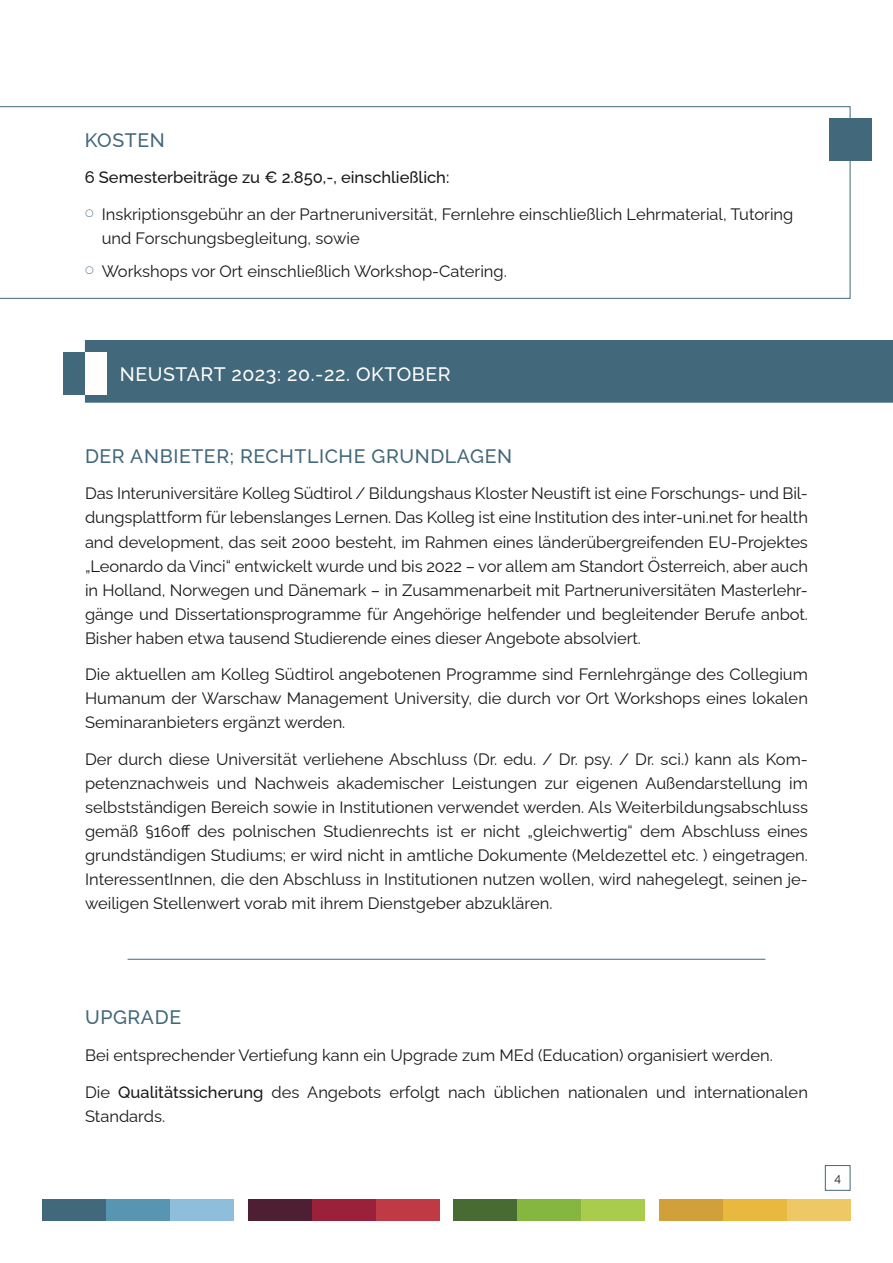
<style>
.page{position:relative;width:893px;height:1263px;background:#fff}
.page>*{position:absolute;margin:0;border:0;box-sizing:border-box;transform-origin:0 0}
.t1{font:500 19.5px "Raleway";letter-spacing:.03em;color:#42687b}
.t2{font:500 19.5px "Raleway";letter-spacing:.03em;color:#fffefd}
.t3{font:16.5px/24px "Raleway";color:#1a1818;text-align:justify}
.t4{font:500 16.5px "Raleway";color:#1a1818}
.t5{font:12px "Raleway";color:#1a1818}
.s1{font-weight:500}
</style>
<div class="page">
<div style="left:248px;top:1199px;width:64px;height:21px;background:#4e1e32"></div>
<div style="left:312px;top:1199px;width:64px;height:21px;background:#9b213b"></div>
<div style="left:376px;top:1199px;width:63px;height:21px;background:#bf3a44"></div>
<div style="left:659px;top:1199px;width:64px;height:21px;background:#d1a03a"></div>
<div style="left:723px;top:1199px;width:64px;height:21px;background:#e9b93f"></div>
<div style="left:787px;top:1199px;width:63px;height:21px;background:#eec865"></div>
<div style="left:454px;top:1199px;width:63px;height:21px;background:#476b32"></div>
<div style="left:517px;top:1199px;width:64px;height:21px;background:#85b63f"></div>
<div style="left:581px;top:1199px;width:64px;height:21px;background:#aacc4d"></div>
<div style="left:43px;top:1199px;width:63px;height:21px;background:#42687b"></div>
<div style="left:106px;top:1199px;width:64px;height:21px;background:#5895b2"></div>
<div style="left:170px;top:1199px;width:64px;height:21px;background:#8fbedc"></div>
<div style="left:825px;top:1165px;width:25px;height:26px;border:1px solid #42687b"></div>
<div style="left:85px;top:340px;width:808px;height:63px;background:#42687b"></div>
<div style="left:64px;top:352px;width:21px;height:43px;background:#42687b"></div>
<div style="left:85px;top:352px;width:21px;height:43px;background:#fffefd"></div>
<hr style="left:128px;top:959px;width:637px;height:1px;background:#42687b">
<svg style="left:0;top:106px;width:850px;height:193px"></svg>
<div style="left:829px;top:118px;width:43px;height:43px;background:#42687b"></div>
<svg style="left:86px;top:209px;width:7px;height:8px"></svg>
<svg style="left:86px;top:266px;width:7px;height:8px"></svg>
<p class="t1" style="left:85px;top:128px;width:82px">KOSTEN</p>
<p class="t4" style="left:85px;top:168px;width:366px">6 Semesterbeiträge zu € 2.850,-, einschließlich:</p>
<p class="t3" style="left:102px;top:202px;width:693px">Inskriptionsgebühr an der Partneruniversität, Fernlehre einschließlich Lehrmaterial, Tutoring und Forschungsbegleitung, sowie</p>
<p class="t3" style="left:102px;top:259px;width:407px">Workshops vor Ort einschließlich Workshop-Catering.</p>
<p class="t2" style="left:120px;top:362px;width:332px">NEUSTART 2023: 20.-22. OKTOBER</p>
<p class="t1" style="left:85px;top:444px;width:429px">DER ANBIETER; RECHTLICHE GRUNDLAGEN</p>
<p class="t3" style="left:85px;top:482px;width:724px">Das Interuniversitäre Kolleg Südtirol / Bildungshaus Kloster Neustift ist eine Forschungs- und Bil&shy;dungsplattform für lebenslanges Lernen. Das Kolleg ist eine Institution des inter-uni.net for health and development, das seit 2000 besteht, im Rahmen eines länderübergreifenden EU-Projektes „Leonardo da Vinci“ entwickelt wurde und bis 2022 – vor allem am Standort Österreich, aber auch in Holland, Norwegen und Dänemark – in Zusammenarbeit mit Partneruniversitäten Masterlehr&shy;gänge und Dissertationsprogramme für Angehörige helfender und begleitender Berufe anbot.<br>Bisher haben etwa tausend Studierende eines dieser Angebote absolviert.</p>
<p class="t3" style="left:85px;top:662px;width:724px">Die aktuellen am Kolleg Südtirol angebotenen Programme sind Fernlehrgänge des Collegium Humanum der Warschaw Management University, die durch vor Ort Workshops eines lokalen Seminaranbieters ergänzt werden.</p>
<p class="t3" style="left:85px;top:747px;width:724px">Der durch diese Universität verliehene Abschluss (Dr. edu. / Dr. psy. / Dr. sci.) kann als Kom&shy;petenznachweis und Nachweis akademischer Leistungen zur eigenen Außendarstellung im selbstständigen Bereich sowie in Institutionen verwendet werden. Als Weiterbildungsabschluss gemäß §160ff des polnischen Studienrechts ist er nicht „gleichwertig“ dem Abschluss eines grundständigen Studiums; er wird nicht in amtliche Dokumente (Meldezettel etc. ) eingetragen.<br>InteressentInnen, die den Abschluss in Institutionen nutzen wollen, wird nahegelegt, seinen je&shy;weiligen Stellenwert vorab mit ihrem Dienstgeber abzuklären.</p>
<p class="t1" style="left:85px;top:1006px;width:98px">UPGRADE</p>
<p class="t3" style="left:85px;top:1043px;width:689px">Bei entsprechender Vertiefung kann ein Upgrade zum MEd (Education) organisiert werden.</p>
<p class="t3" style="left:85px;top:1080px;width:724px">Die <span class="s1">Qualitätssicherung</span> des Angebots erfolgt nach üblichen nationalen und internationalen<br>Standards.</p>
<p class="t5" style="left:834px;top:1171px;width:8px">4</p>
</div>
